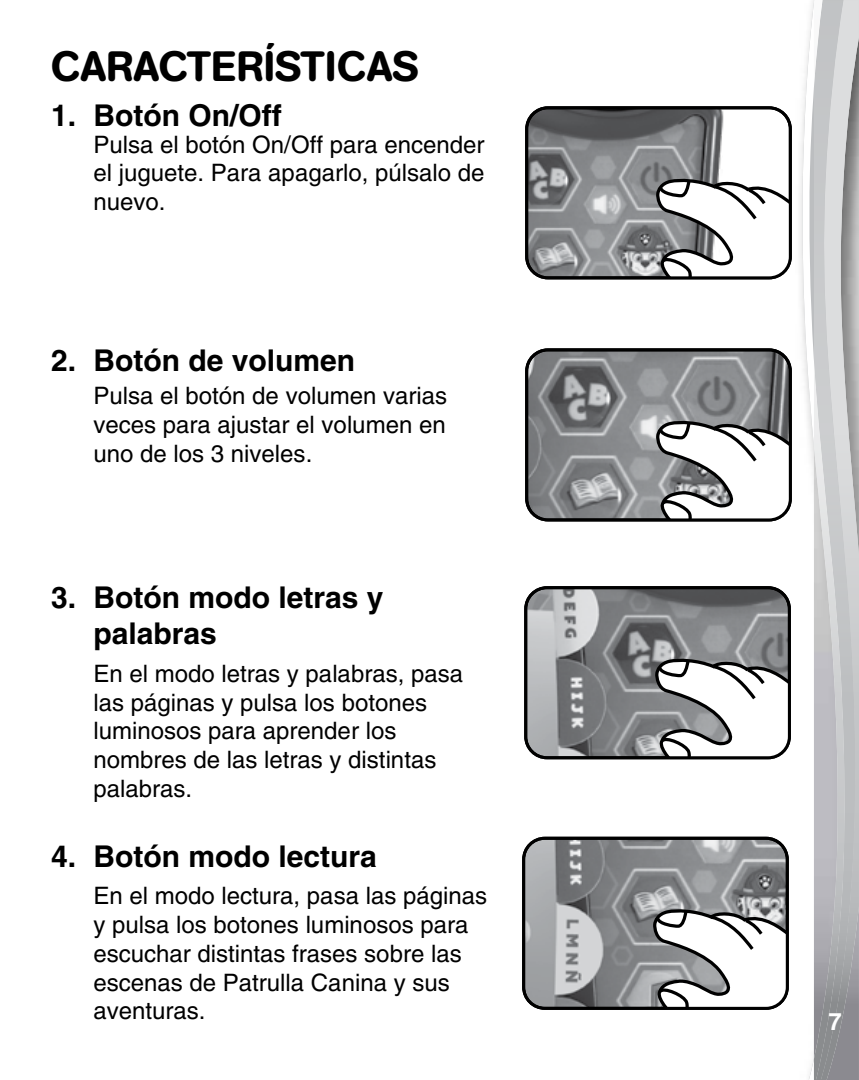
<style>
.page{position:relative;width:859px;height:1080px;background:#fff}
.page>*{position:absolute;margin:0;border:0;box-sizing:border-box;transform-origin:0 0}
.t1{font:500 42px "AG Book Rounded";color:#000}
.t2{font:700 30px/36px "Helvetica";color:#000}
.t3{font:500 24px/28.8px "Helvetica";color:#000;text-align:justify}
.t4{font:700 24px "Helvetica";color:#fff}
</style>
<div class="page">
<svg style="left:802px;top:0;width:12px;height:1080px"></svg>
<img style="left:847px;top:906px;width:12px;height:174px">
<svg style="left:847px;top:0;width:12px;height:906px;background:#b6b7b8"></svg>
<img style="left:814px;top:0;width:33px;height:1080px">
<img style="left:529px;top:110px;width:259px;height:166px">
<svg style="left:654px;top:177px;width:134px;height:99px"></svg>
<div style="left:525px;top:106px;width:267px;height:173px;border:3px solid #000;border-radius:21px"></div>
<img style="left:529px;top:352px;width:259px;height:166px">
<svg style="left:654px;top:419px;width:134px;height:99px"></svg>
<div style="left:525px;top:348px;width:267px;height:173px;border:3px solid #000;border-radius:21px"></div>
<img style="left:528px;top:590px;width:259px;height:165px">
<svg style="left:654px;top:657px;width:133px;height:99px"></svg>
<div style="left:524px;top:586px;width:267px;height:173px;border:3px solid #000;border-radius:21px"></div>
<img style="left:526px;top:841px;width:259px;height:165px">
<svg style="left:651px;top:908px;width:134px;height:98px"></svg>
<div style="left:522px;top:837px;width:267px;height:173px;border:3px solid #000;border-radius:21px"></div>
<h1 class="t1" style="left:51px;top:42px;width:369px">CARACTERÍSTICAS</h1>
<p class="t2" style="left:51px;top:97px;width:232px">1. Botón On/Off</p>
<p class="t3" style="left:94px;top:130px;width:392px">Pulsa el botón On/Off para encender el juguete. Para apagarlo, púlsalo de nuevo.</p>
<p class="t2" style="left:51px;top:342px;width:306px">2. Botón de volumen</p>
<p class="t3" style="left:94px;top:381px;width:355px">Pulsa el botón de volumen varias veces para ajustar el volumen en uno de los 3 niveles.</p>
<p class="t2" style="left:94px;top:579px;width:292px;text-indent:-43px">3. Botón modo letras y palabras</p>
<p class="t3" style="left:94px;top:659px;width:371px;text-align:left">En el modo letras y palabras, pasa las páginas y pulsa los botones luminosos para aprender los nombres de las letras y distintas palabras.</p>
<p class="t2" style="left:51px;top:838px;width:327px">4. Botón modo lectura</p>
<p class="t3" style="left:94px;top:881px;width:395px;text-align:left">En el modo lectura, pasa las páginas y pulsa los botones luminosos para escuchar distintas frases sobre las escenas de Patrulla Canina y sus aventuras.</p>
<p class="t4" style="left:828px;top:1007px;width:15px">7</p>
</div>
